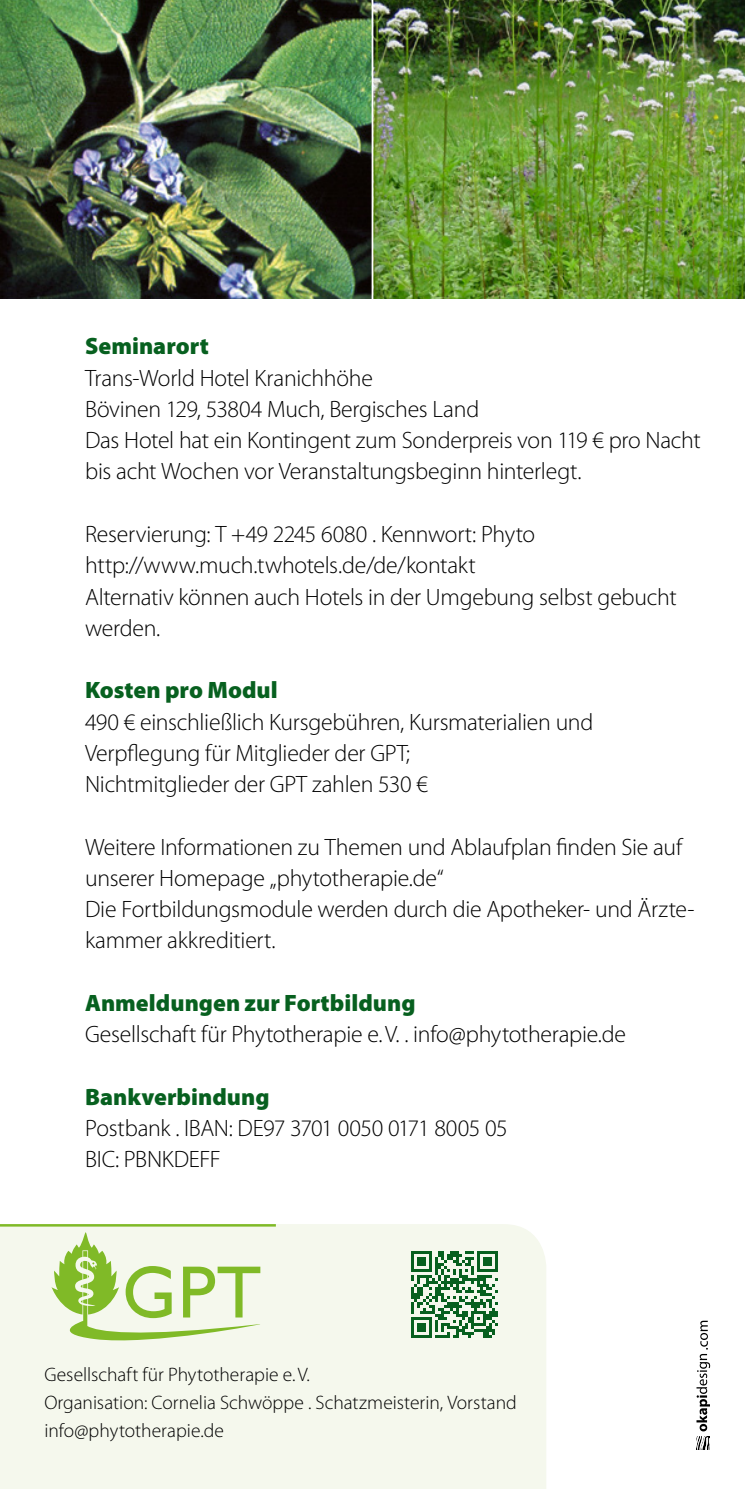
<style>
.page{position:relative;width:745px;height:1489px;background:#fff}
.page>*{position:absolute;margin:0;border:0;box-sizing:border-box;transform-origin:0 0}
.t1{font:300 23.75px/31.2px "Myriad Pro";letter-spacing:-.015em;color:#000}
.t2{font:900 23.75px "Myriad Pro";color:#07601f}
.t3{font:300 19.5px "Myriad Pro";color:#000}
</style>
<div class="page">
<div style="left:0;top:1224px;width:546px;height:264px;background:#f5f8ed"></div>
<svg style="left:49px;top:1231px;width:219px;height:114px"></svg>
<img style="left:0;top:0;width:744px;height:298px">
<hr style="left:371px;top:0;width:2px;height:325px;background:#fff">
<hr style="left:0;top:1223px;width:276px;height:3px;background:#80ba27">
<svg style="left:696px;top:1320px;width:13px;height:129px"></svg>
<div style="left:398px;top:1238px;width:111px;height:111px;background:#f5f8ed"></div>
<svg style="left:411px;top:1251px;width:86px;height:86px"></svg>
<p class="t2" style="left:85px;top:333px;width:125px">Seminarort</p>
<p class="t1" style="left:85px;top:362px;width:395px">Trans-World Hotel Kranichhöhe<br>Bövinen 129, 53804 Much, Bergisches Land</p>
<p class="t1" style="left:85px;top:425px;width:616px">Das Hotel hat ein Kontingent zum Sonderpreis von 119 € pro Nacht bis acht Wochen vor Veranstaltungsbeginn hinterlegt.</p>
<p class="t1" style="left:85px;top:519px;width:451px">Reservierung: T +49 2245 6080 . Kennwort: Phyto http://www.much.twhotels.de/de/kontakt</p>
<p class="t1" style="left:85px;top:581px;width:592px">Alternativ können auch Hotels in der Umgebung selbst gebucht werden.</p>
<p class="t2" style="left:85px;top:676px;width:194px">Kosten pro Modul</p>
<p class="t1" style="left:85px;top:706px;width:509px">490 € einschließlich Kursgebühren, Kursmaterialien und<br>Verpflegung für Mitglieder der GPT;<br>Nichtmitglieder der GPT zahlen 530 €</p>
<p class="t1" style="left:85px;top:831px;width:598px">Weitere Informationen zu Themen und Ablaufplan finden Sie auf unserer Homepage „phytotherapie.de“</p>
<p class="t1" style="left:85px;top:894px;width:610px">Die Fortbildungsmodule werden durch die Apotheker- und Ärzte&shy;kammer akkreditiert.</p>
<p class="t2" style="left:85px;top:989px;width:331px">Anmeldungen zur Fortbildung</p>
<p class="t1" style="left:85px;top:1019px;width:542px">Gesellschaft für Phytotherapie e.V. . info@phytotherapie.de</p>
<p class="t2" style="left:85px;top:1083px;width:186px">Bankverbindung</p>
<p class="t1" style="left:85px;top:1112px;width:424px">Postbank . IBAN: DE97 3701 0050 0171 8005 05</p>
<p class="t1" style="left:85px;top:1144px;width:137px">BIC: PBNKDEFF</p>
<p class="t3" style="left:44px;top:1363px;width:267px">Gesellschaft für Phytotherapie e.V.</p>
<p class="t3" style="left:44px;top:1391px;width:474px">Organisation: Cornelia Schwöppe . Schatzmeisterin, Vorstand</p>
<p class="t3" style="left:44px;top:1419px;width:181px">info@phytotherapie.de</p>
</div>
